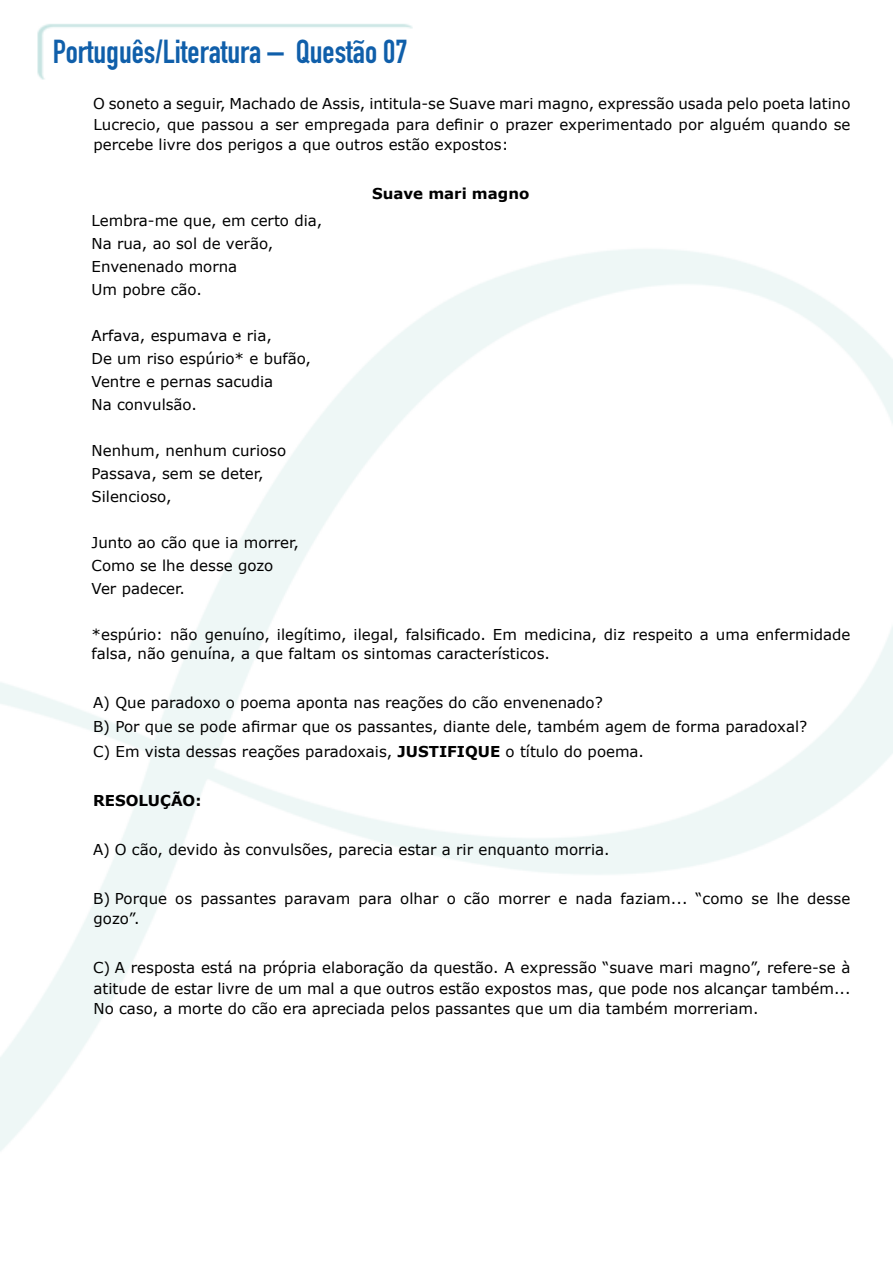
<style>
.page{position:relative;width:893px;height:1263px;background:#fff}
.page>*{position:absolute;margin:0;border:0;box-sizing:border-box;transform-origin:0 0}
.t1{font:32.7px "DIN Engschrift Std";color:#105faa}
.t2{font:15px/23px "Verdana";color:#000}
.t3{font:700 15px "Verdana";color:#000}
.s1{font-weight:700}
</style>
<div class="page">
<h1 class="t1" style="left:53px;top:33px;width:356px">Português/Literatura – Questão 07</h1>
<p class="t2" style="left:93px;top:93px;width:759px;line-height:20.2px;text-align:justify">O soneto a seguir, Machado de Assis, intitula-se Suave mari magno, expressão usada pelo poeta latino Lucrecio, que passou a ser empregada para definir o prazer experimentado por alguém quando se percebe livre dos perigos a que outros estão expostos:</p>
<p class="t3" style="left:372px;top:184px;width:159px">Suave mari magno</p>
<p class="t2" style="left:92px;top:208px;width:232px">Lembra-me que, em certo dia,<br>Na rua, ao sol de verão,<br>Envenenado morna<br>Um pobre cão.</p>
<p class="t2" style="left:92px;top:323px;width:221px">Arfava, espumava e ria,<br>De um riso espúrio* e bufão,<br>Ventre e pernas sacudia<br>Na convulsão.</p>
<p class="t2" style="left:92px;top:438px;width:196px">Nenhum, nenhum curioso<br>Passava, sem se deter,<br>Silencioso,</p>
<p class="t2" style="left:92px;top:530px;width:209px">Junto ao cão que ia morrer,<br>Como se lhe desse gozo<br>Ver padecer.</p>
<p class="t2" style="left:92px;top:625px;width:760px;line-height:18.8px">*espúrio: não genuíno, ilegítimo, ilegal, falsificado. Em medicina, diz respeito a uma enfermidade falsa, não genuína, a que faltam os sintomas característicos.</p>
<p class="t2" style="left:93px;top:689px;width:716px;line-height:24.5px">A) Que paradoxo o poema aponta nas reações do cão envenenado?<br>B) Por que se pode afirmar que os passantes, diante dele, também agem de forma paradoxal?<br>C) Em vista dessas reações paradoxais, <span class="s1">justi fique</span> o título do poema.</p>
<p class="t3" style="left:93px;top:791px;width:110px">Resolução:</p>
<p class="t2" style="left:93px;top:837px;width:518px">A) O cão, devido às convulsões, parecia estar a rir enquanto morria.</p>
<p class="t2" style="left:93px;top:888px;width:759px;line-height:20.2px">B) Porque os passantes paravam para olhar o cão morrer e nada faziam... “como se lhe desse gozo”.</p>
<p class="t2" style="left:93px;top:957px;width:759px;line-height:20.2px;text-align:justify">C) A resposta está na própria elaboração da questão. A expressão “suave mari magno”, refere-se à atitude de estar livre de um mal a que outros estão expostos mas, que pode nos alcançar também...<br>No caso, a morte do cão era apreciada pelos passantes que um dia também morreriam.</p>
</div>
